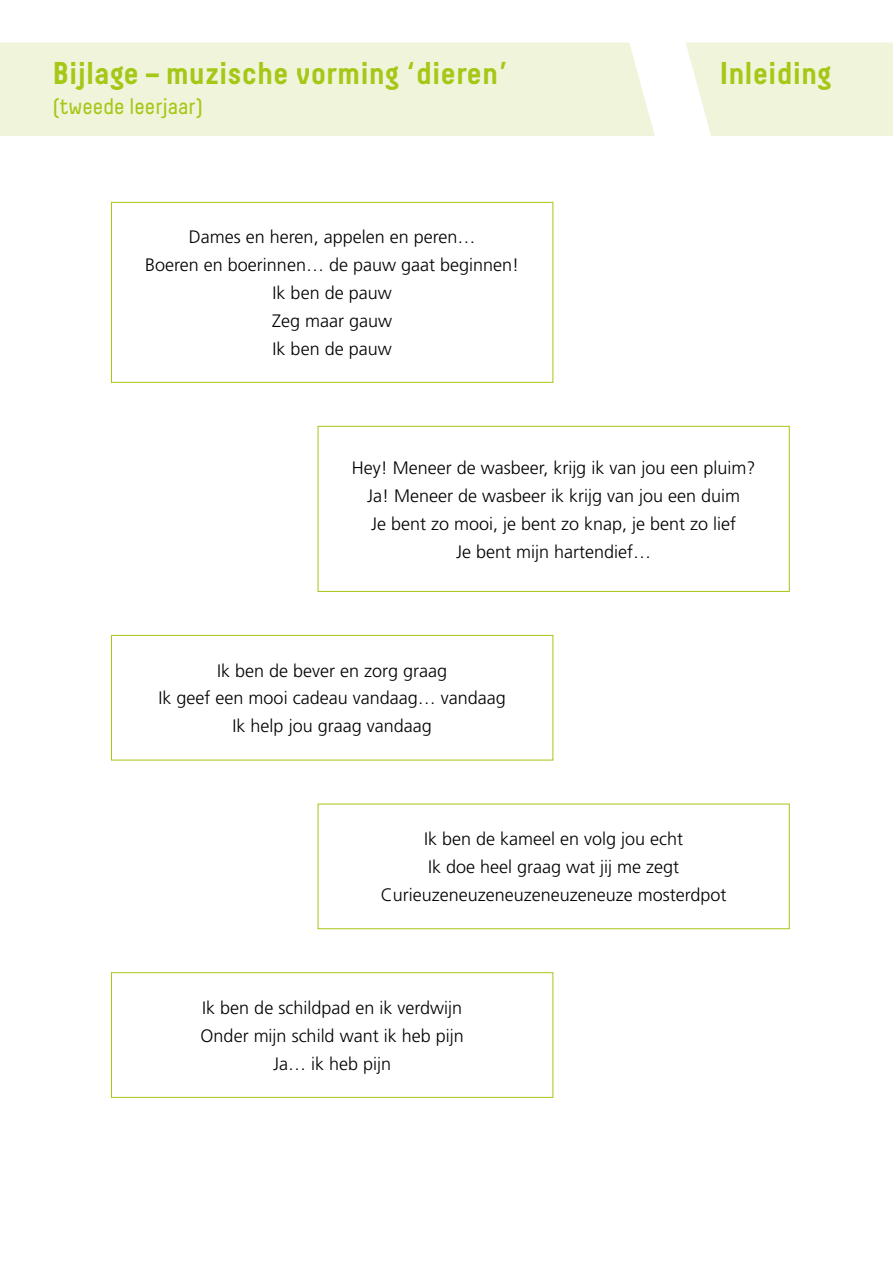
<style>
.page{position:relative;width:893px;height:1263px;background:#fff}
.page>*{position:absolute;margin:0;border:0;box-sizing:border-box;transform-origin:0 0}
.t1{font:700 31.5px "Decima";color:#a5c715}
.t2{font:22.5px "Decima";color:#a5c715}
.t3{font:300 18px "Frutiger LT Pro";color:#000}
</style>
<div class="page">
<div style="left:0;top:43px;width:655px;height:93px;background:#eff4da"></div>
<div style="left:686px;top:43px;width:207px;height:93px;background:#eff4da"></div>
<div style="left:111px;top:202px;width:442px;height:181px;border:1px solid #a5c715"></div>
<div style="left:318px;top:426px;width:472px;height:166px;border:1px solid #a5c715"></div>
<div style="left:111px;top:635px;width:442px;height:125px;border:1px solid #a5c715"></div>
<div style="left:318px;top:804px;width:472px;height:125px;border:1px solid #a5c715"></div>
<div style="left:111px;top:972px;width:442px;height:126px;border:1px solid #a5c715"></div>
<p class="t1" style="left:52px;top:54px;width:457px">Bijlage – muzische vorming ‘dieren’</p>
<h1 class="t2" style="left:52px;top:94px;width:152px">(tweede leerjaar)</h1>
<p class="t3" style="left:189px;top:226px;width:288px">Dames en heren, appelen en peren…</p>
<p class="t3" style="left:145px;top:254px;width:375px">Boeren en boerinnen… de pauw gaat beginnen!</p>
<p class="t3" style="left:273px;top:282px;width:121px">Ik ben de pauw</p>
<p class="t3" style="left:272px;top:310px;width:122px">Zeg maar gauw</p>
<p class="t3" style="left:273px;top:338px;width:121px">Ik ben de pauw</p>
<p class="t1" style="left:719px;top:54px;width:114px">Inleiding</p>
<p class="t3" style="left:352px;top:457px;width:405px">Hey! Meneer de wasbeer, krijg ik van jou een pluim?</p>
<p class="t3" style="left:367px;top:485px;width:375px">Ja! Meneer de wasbeer ik krijg van jou een duim</p>
<p class="t3" style="left:371px;top:513px;width:367px">Je bent zo mooi, je bent zo knap, je bent zo lief</p>
<p class="t3" style="left:456px;top:541px;width:197px">Je bent mijn hartendief…</p>
<p class="t3" style="left:217px;top:660px;width:232px">Ik ben de bever en zorg graag</p>
<p class="t3" style="left:159px;top:688px;width:349px">Ik geef een mooi cadeau vandaag… vandaag</p>
<p class="t3" style="left:233px;top:716px;width:201px">Ik help jou graag vandaag</p>
<p class="t3" style="left:424px;top:828px;width:261px">Ik ben de kameel en volg jou echt</p>
<p class="t3" style="left:428px;top:856px;width:253px">Ik doe heel graag wat jij me zegt</p>
<p class="t3" style="left:381px;top:884px;width:347px">Curieuzeneuzeneuzeneuzeneuze mosterdpot</p>
<p class="t3" style="left:202px;top:997px;width:261px">Ik ben de schildpad en ik verdwijn</p>
<p class="t3" style="left:201px;top:1025px;width:265px">Onder mijn schild want ik heb pijn</p>
<p class="t3" style="left:273px;top:1053px;width:120px">Ja… ik heb pijn</p>
</div>
